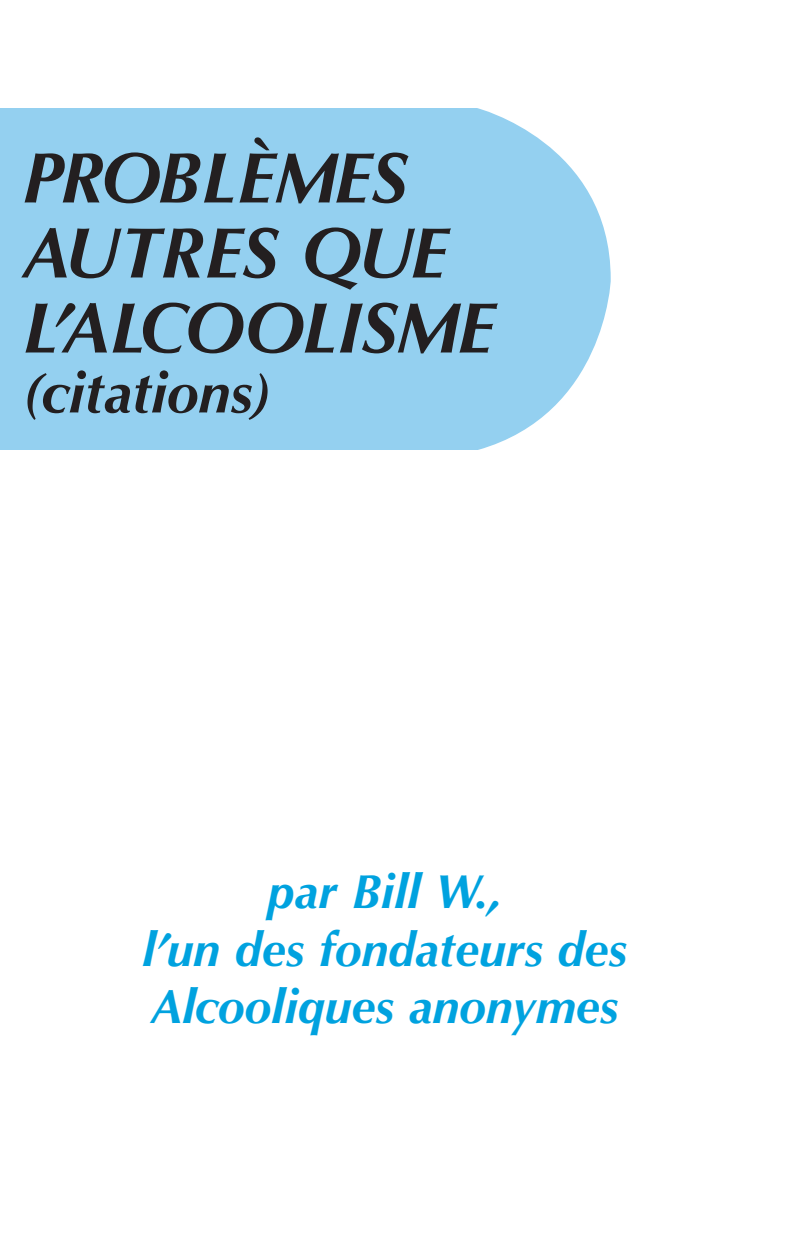
<style>
.page{position:relative;width:810px;height:1242px;background:#fff}
.page>*{position:absolute;margin:0;border:0;box-sizing:border-box;transform-origin:0 0}
.t1{font:italic 700 72px/75px "Optima";letter-spacing:-.02em;color:#231f20}
.t2{font:italic 700 57px "Optima";color:#231f20}
.t3{font:italic 700 48px/57.6px "Optima";color:#00a2df;text-align:center}
</style>
<div class="page">
<div style="left:0;top:108px;width:611px;height:342px;background:#94d0f0"></div>
<p class="t1" style="left:22px;top:141px;width:473px">PROBLÈMES<br>AUTRES QUE<br>L’ALCOOLISME</p>
<p class="t2" style="left:22px;top:359px;width:251px">(citations)</p>
<p class="t3" style="left:142px;top:863px;width:486px">par Bill W.,<br>l’un des fondateurs des<br>Alcooliques anonymes</p>
</div>
